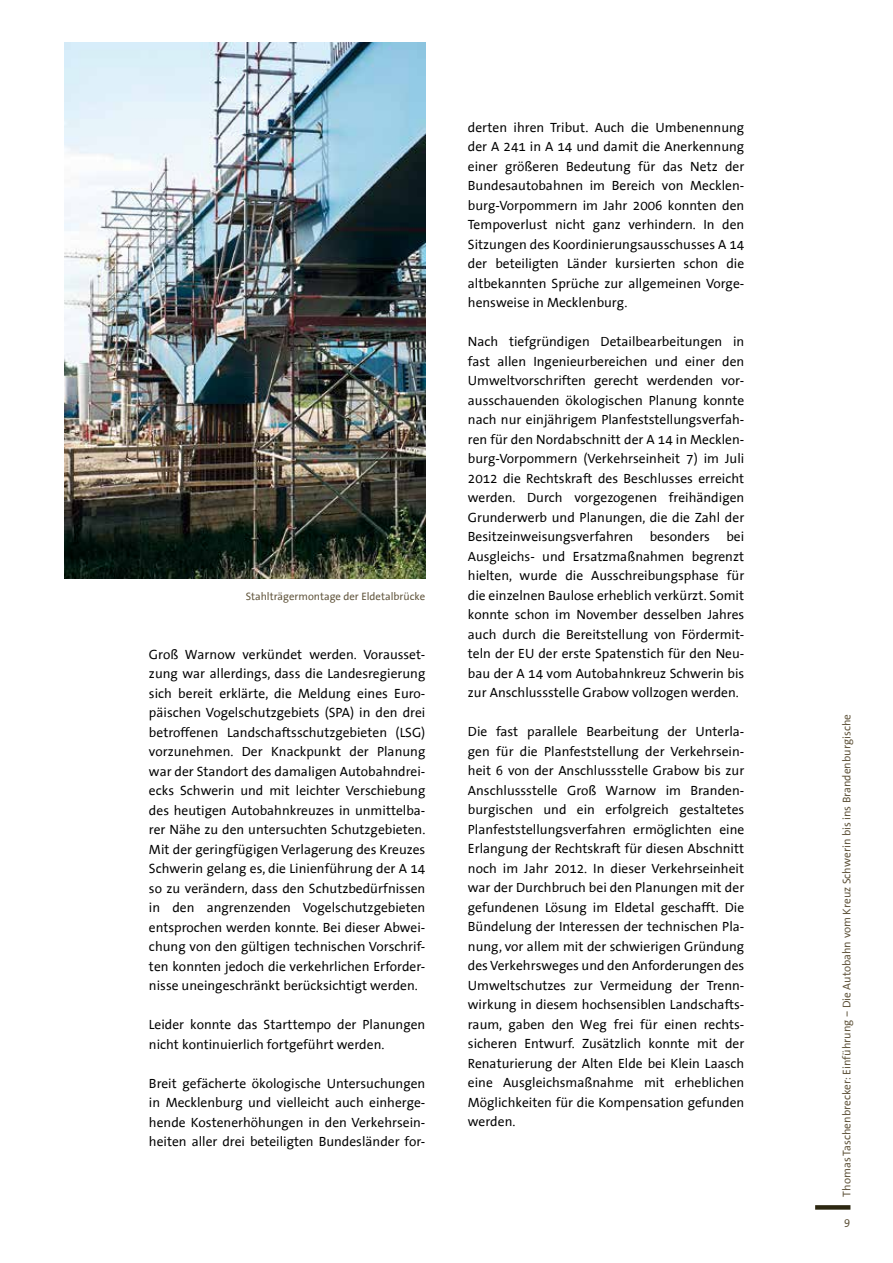
<style>
.page{position:relative;width:893px;height:1263px;background:#fff}
.page>*{position:absolute;margin:0;border:0;box-sizing:border-box;transform-origin:0 0}
.t1{font:13.5px/19.5px "The Sans Office";color:#000;text-align:justify}
.t2{font:11.25px "The Sans Office";color:#5d5138}
.t3{font:10.8px "The Sans Office";color:#5d5138}
</style>
<div class="page">
<img style="left:64px;top:43px;width:361px;height:536px">
<div style="left:815px;top:1205px;width:35px;height:5px;background:#2c2710"></div>
<p class="t3" style="left:246px;top:591px;width:181px">Stahlträgermontage der Eldetalbrücke</p>
<p class="t1" style="left:149px;top:645px;width:278px">Groß Warnow verkündet werden. Vorausset&shy;zung war allerdings, dass die Landesregierung sich bereit erklärte, die Meldung eines Euro&shy;päischen Vogelschutzgebiets (SPA) in den drei betroffenen Landschaftsschutzgebieten (LSG) vorzunehmen. Der Knackpunkt der Planung war der Standort des damaligen Autobahndrei&shy;ecks Schwerin und mit leichter Verschiebung des heutigen Autobahnkreuzes in unmittelba&shy;rer Nähe zu den untersuchten Schutzgebieten.<br>Mit der geringfügigen Verlagerung des Kreuzes Schwerin gelang es, die Linienführung der A 14 so zu verändern, dass den Schutzbedürfnissen in den angrenzenden Vogelschutzgebieten entsprochen werden konnte. Bei dieser Abwei&shy;chung von den gültigen technischen Vorschrif&shy;ten konnten jedoch die verkehrlichen Erforder&shy;nisse uneingeschränkt berücksichtigt werden.</p>
<p class="t1" style="left:149px;top:1015px;width:278px">Leider konnte das Starttempo der Planungen nicht kontinuierlich fortgeführt werden.</p>
<p class="t1" style="left:149px;top:1074px;width:278px">Breit gefächerte ökologische Untersuchungen in Mecklenburg und vielleicht auch einherge&shy;hende Kostenerhöhungen in den Verkehrsein&shy;heiten aller drei beteiligten Bundesländer for-</p>
<p class="t1" style="left:468px;top:118px;width:278px">derten ihren Tribut. Auch die Umbenennung der A 241 in A 14 und damit die Anerkennung einer größeren Bedeutung für das Netz der Bundesautobahnen im Bereich von Mecklen&shy;burg-Vorpommern im Jahr 2006 konnten den Tempoverlust nicht ganz verhindern. In den Sitzungen des Koordinierungsausschusses A 14 der beteiligten Länder kursierten schon die altbekannten Sprüche zur allgemeinen Vorge&shy;hensweise in Mecklenburg.</p>
<p class="t1" style="left:468px;top:333px;width:278px">Nach tiefgründigen Detailbearbeitungen in fast allen Ingenieurbereichen und einer den Umweltvorschriften gerecht werdenden vor&shy;ausschauenden ökologischen Planung konnte nach nur einjährigem Planfeststellungsverfah&shy;ren für den Nordabschnitt der A 14 in Mecklen&shy;burg-Vorpommern (Verkehrseinheit 7) im Juli 2012 die Rechtskraft des Beschlusses erreicht werden. Durch vorgezogenen freihändigen Grunderwerb und Planungen, die die Zahl der Besitzeinweisungsverfahren besonders bei Ausgleichs- und Ersatzmaßnahmen begrenzt hielten, wurde die Ausschreibungsphase für die einzelnen Baulose erheblich verkürzt. Somit konnte schon im November desselben Jahres auch durch die Bereitstellung von Fördermit&shy;teln der EU der erste Spatenstich für den Neu&shy;bau der A 14 vom Autobahnkreuz Schwerin bis zur Anschlussstelle Grabow vollzogen werden.</p>
<p class="t1" style="left:468px;top:722px;width:278px">Die fast parallele Bearbeitung der Unterla&shy;gen für die Planfeststellung der Verkehrsein&shy;heit 6 von der Anschlussstelle Grabow bis zur Anschlussstelle Groß Warnow im Branden&shy;burgischen und ein erfolgreich gestaltetes Planfeststellungsverfahren ermöglichten eine Erlangung der Rechtskraft für diesen Abschnitt noch im Jahr 2012. In dieser Verkehrseinheit war der Durchbruch bei den Planungen mit der gefundenen Lösung im Eldetal geschafft. Die Bündelung der Interessen der technischen Pla&shy;nung, vor allem mit der schwierigen Gründung des Verkehrsweges und den Anforderungen des Umweltschutzes zur Vermeidung der Trenn&shy;wirkung in diesem hochsensiblen Landschafts&shy;raum, gaben den Weg frei für einen rechts&shy;sicheren Entwurf. Zusätzlich konnte mit der Renaturierung der Alten Elde bei Klein Laasch eine Ausgleichsmaßnahme mit erheblichen Möglichkeiten für die Kompensation gefunden werden.</p>
<p class="t2" style="left:841px;top:1197px;width:484px;rotate:-90deg">Thomas Taschenbrecker: Einführung – Die Autobahn vom Kreuz Schwerin bis ins Brandenburgische</p>
<p class="t2" style="left:844px;top:1216px;width:8px">9</p>
</div>
